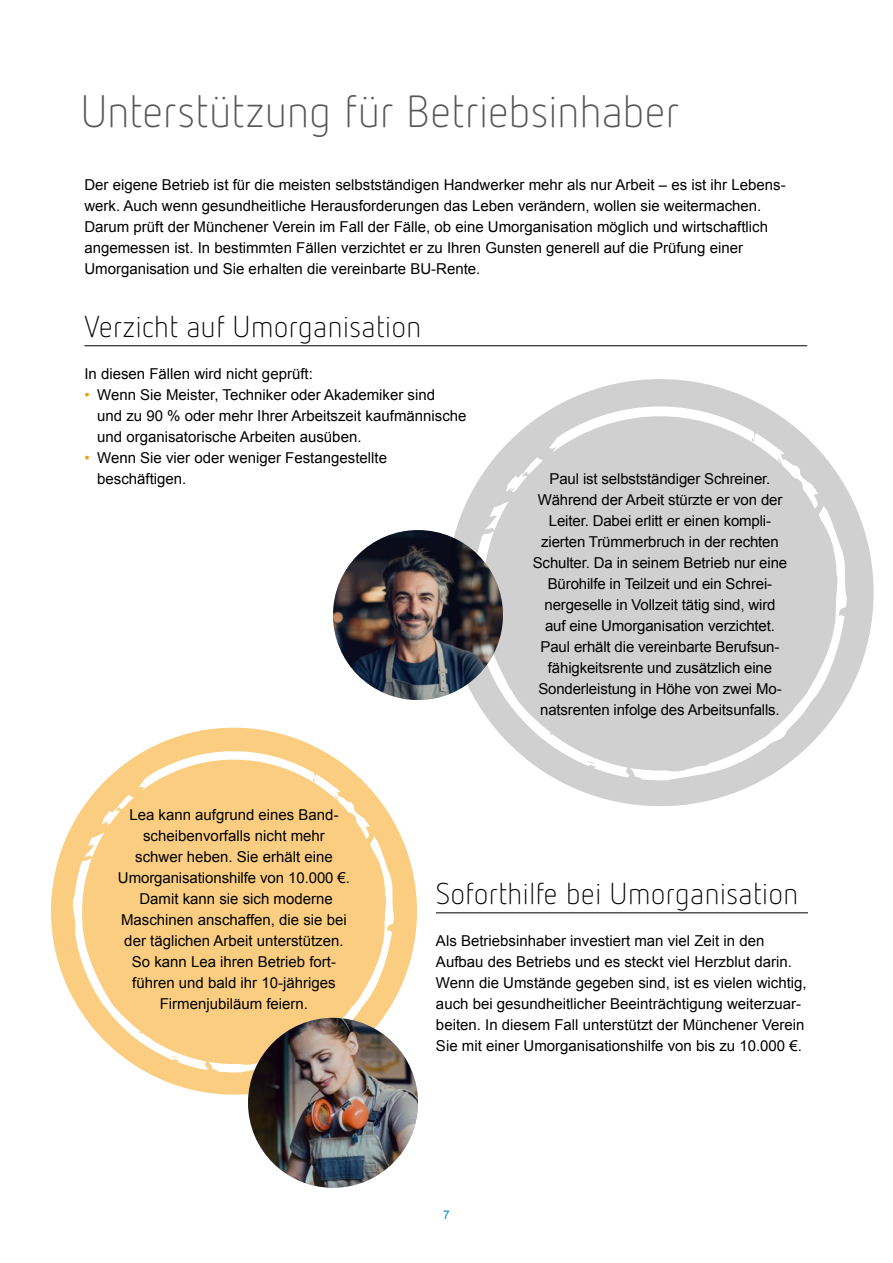
<style>
.page{position:relative;width:893px;height:1263px;background:#fff}
.page>*{position:absolute;margin:0;border:0;box-sizing:border-box;transform-origin:0 0}
.t1{font:300 45px "Netto OT";letter-spacing:-.015em;color:#575756}
.t2{font:300 30px "Netto OT";color:#000}
.t3{font:15px/21px "Arial";color:#000}
.t4{font:12px "Arial";color:#0090d7}
.s1{color:#f59c00}
</style>
<div class="page">
<svg style="left:51px;top:727px;width:367px;height:368px"></svg>
<svg style="left:70px;top:745px;width:325px;height:327px"></svg>
<hr style="left:84px;top:345px;width:723px;height:1px;background:#000">
<hr style="left:436px;top:912px;width:372px;height:1px;background:#000">
<svg style="left:442px;top:379px;width:432px;height:427px"></svg>
<svg style="left:630px;top:506px;width:218px;height:274px;fill:#d0d0d0"></svg>
<svg style="left:468px;top:399px;width:350px;height:380px"></svg>
<img style="left:333px;top:530px;width:170px;height:170px;border-radius:85px">
<img style="left:248px;top:1018px;width:170px;height:170px;border-radius:85px">
<h1 class="t1" style="left:80px;top:84px;width:600px">Unterstützung für Betriebsinhaber</h1>
<p class="t3" style="left:84px;top:174px;width:703px">Der eigene Betrieb ist für die meisten selbstständigen Handwerker mehr als nur Arbeit – es ist ihr Lebens&shy;werk. Auch wenn gesundheitliche Herausforderungen das Leben verändern, wollen sie weitermachen.<br>Darum prüft der Münchener Verein im Fall der Fälle, ob eine Umorganisation möglich und wirtschaftlich angemessen ist. In bestimmten Fällen verzichtet er zu Ihren Gunsten generell auf die Prüfung einer Umorganisation und Sie erhalten die vereinbarte BU-Rente.</p>
<h2 class="t2" style="left:84px;top:309px;width:339px">Verzicht auf Umorganisation</h2>
<p class="t3" style="left:84px;top:363px;width:230px">In diesen Fällen wird nicht geprüft:</p>
<p class="t3" style="left:97px;top:384px;width:371px;text-indent:-13px"><span class="s1">•</span> Wenn Sie Meister, Techniker oder Akademiker sind<br>und zu 90 % oder mehr Ihrer Arbeitszeit kaufmännische und organisatorische Arbeiten ausüben.</p>
<p class="t3" style="left:97px;top:447px;width:291px;text-indent:-13px"><span class="s1">•</span> Wenn Sie vier oder weniger Festangestellte beschäftigen.</p>
<p class="t3" style="left:533px;top:468px;width:256px;text-align:center">Paul ist selbstständiger Schreiner.<br>Während der Arbeit stürzte er von der Leiter. Dabei erlitt er einen kompli&shy;zierten Trümmerbruch in der rechten Schulter. Da in seinem Betrieb nur eine Bürohilfe in Teilzeit und ein Schrei&shy;nergeselle in Vollzeit tätig sind, wird auf eine Umorganisation verzichtet.<br>Paul erhält die vereinbarte Berufsun&shy;fähigkeitsrente und zusätzlich eine Sonderleistung in Höhe von zwei Mo&shy;natsrenten infolge des Arbeitsunfalls.</p>
<p class="t3" style="left:118px;top:804px;width:234px;text-align:center">Lea kann aufgrund eines Band&shy;scheibenvorfalls nicht mehr schwer heben. Sie erhält eine<br>Umorganisationshilfe von 10.000 €.<br>Damit kann sie sich moderne<br>Maschinen anschaffen, die sie bei der täglichen Arbeit unterstützen.<br>So kann Lea ihren Betrieb fort&shy;führen und bald ihr 10-jähriges<br>Firmenjubiläum feiern.</p>
<h2 class="t2" style="left:436px;top:876px;width:364px">Soforthilfe bei Umorganisation</h2>
<p class="t3" style="left:436px;top:930px;width:372px">Als Betriebsinhaber investiert man viel Zeit in den Aufbau des Betriebs und es steckt viel Herzblut darin.<br>Wenn die Umstände gegeben sind, ist es vielen wichtig, auch bei gesundheitlicher Beeinträchtigung weiterzuar&shy;beiten. In diesem Fall unterstützt der Münchener Verein Sie mit einer Umorganisationshilfe von bis zu 10.000 €.</p>
<p class="t4" style="left:443px;top:1207px;width:8px">7</p>
</div>
